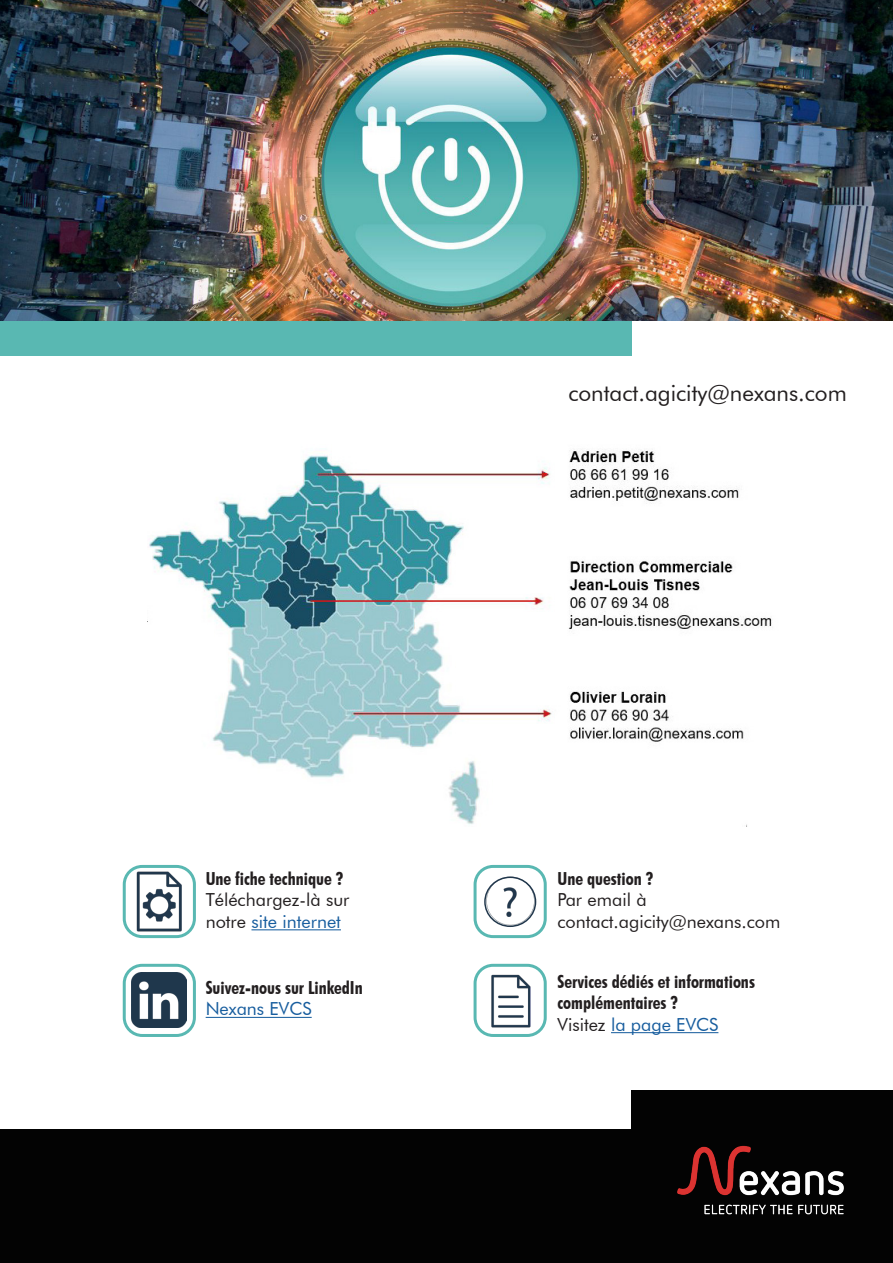
<style>
.page{position:relative;width:893px;height:1263px;background:#fff}
.page>*{position:absolute;margin:0;border:0;box-sizing:border-box;transform-origin:0 0}
.t1{font:22.5px "Futura BT";color:#231f20}
.t2{font:700 condensed 18px/21.6px "Futura BT";color:#231f20}
.t3{font:18px "Futura BT";color:#231f20}
.t4{font:18px "Futura BT";color:#175d9e}
.s1{color:#231f20}
</style>
<div class="page">
<div style="left:0;top:1129px;width:893px;height:134px;background:#030303"></div>
<div style="left:631px;top:1091px;width:262px;height:172px;background:#030303"></div>
<img style="left:677px;top:1145px;width:167px;height:70px">
<div style="left:0;top:320px;width:631px;height:35px;background:#59b8b2"></div>
<div style="left:123px;top:865px;width:73px;height:73px;border:3px solid #59b8b2;border-radius:18px"></div>
<div style="left:123px;top:964px;width:73px;height:73px;border:3px solid #59b8b2;border-radius:18px"></div>
<img style="left:149px;top:450px;width:623px;height:376px">
<div style="left:474px;top:865px;width:73px;height:73px;border:3px solid #59b8b2;border-radius:18px"></div>
<div style="left:474px;top:964px;width:73px;height:73px;border:3px solid #59b8b2;border-radius:18px"></div>
<img style="left:0;top:0;width:893px;height:320px">
<hr style="left:251px;top:929px;width:90px;height:1px;background:#175d9e">
<hr style="left:206px;top:1017px;width:106px;height:1px;background:#175d9e">
<hr style="left:611px;top:1032px;width:107px;height:1px;background:#175d9e">
<img style="left:128px;top:864px;width:67px;height:75px">
<img style="left:131px;top:973px;width:55px;height:55px">
<img style="left:474px;top:870px;width:73px;height:68px">
<img style="left:481px;top:969px;width:61px;height:68px">
<div style="left:484px;top:876px;width:52px;height:51px;border:2px solid #21374c;border-radius:50%"></div>
<p class="t2" style="left:206px;top:867px;width:139px">Une fiche technique ?</p>
<p class="t3" style="left:206px;top:889px;width:145px">Téléchargez-là sur</p>
<p class="t4" style="left:206px;top:910px;width:137px"><span class="s1">notre</span> site internet</p>
<p class="t2" style="left:206px;top:976px;width:159px">Suivez-nous sur LinkedIn</p>
<p class="t4" style="left:206px;top:998px;width:108px">Nexans EVCS</p>
<p class="t1" style="left:568px;top:379px;width:280px">contact.agicity@nexans.com</p>
<p class="t2" style="left:558px;top:867px;width:98px">Une question ?</p>
<p class="t3" style="left:558px;top:889px;width:91px">Par email à</p>
<p class="t3" style="left:558px;top:910px;width:224px">contact.agicity@nexans.com</p>
<p class="t2" style="left:558px;top:970px;width:199px">Services dédiés et informations complémentaires ?</p>
<p class="t4" style="left:558px;top:1013px;width:162px"><span class="s1">Visitez</span> la page EVCS</p>
</div>
